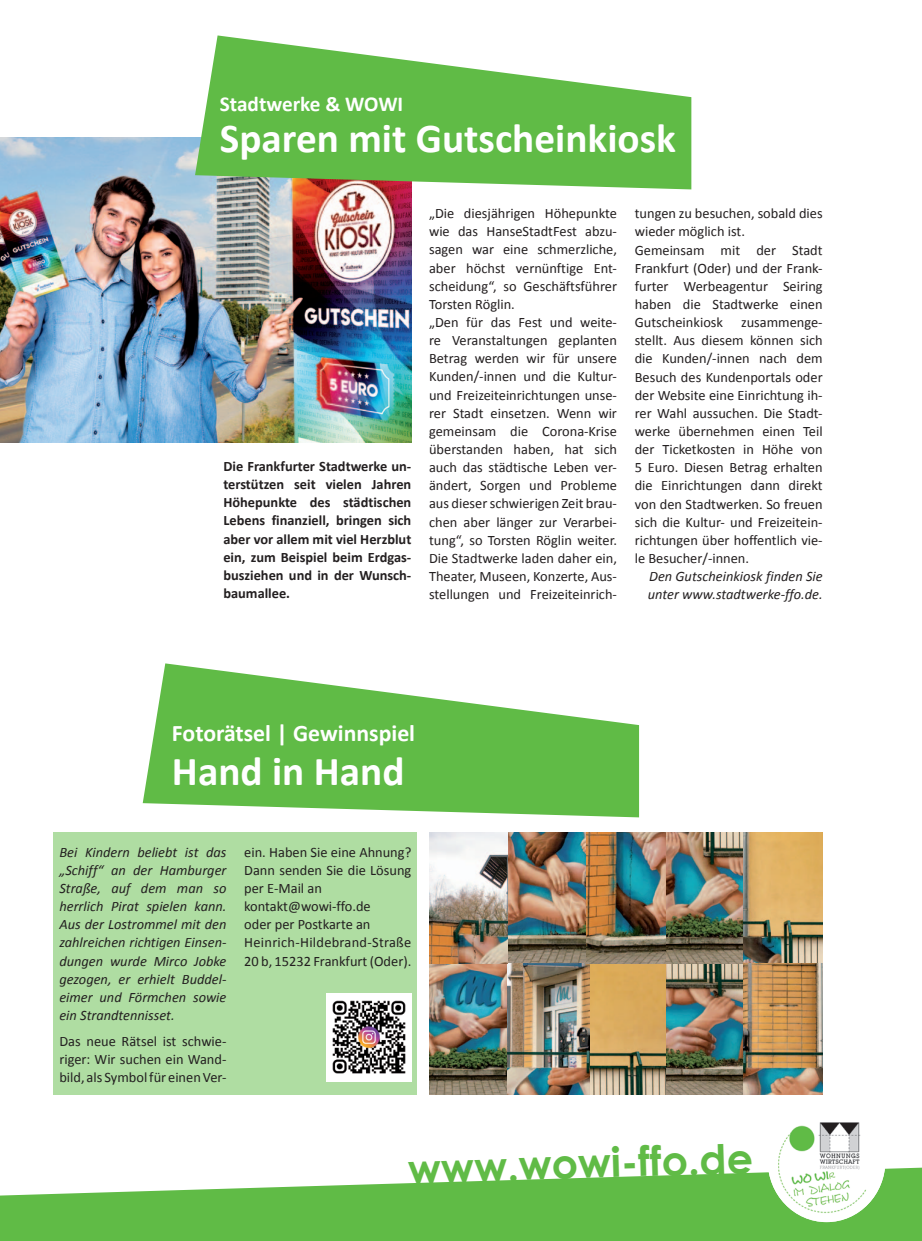
<style>
.page{position:relative;width:922px;height:1241px;background:#fff}
.page>*{position:absolute;margin:0;border:0;box-sizing:border-box;transform-origin:0 0}
.t1{font:700 41.25px "Calibri";color:#fff}
.t2{font:700 41.25px "Century Gothic";color:#60bb46}
.t3{font:700 23.75px "Calibri";color:#fff}
.t4{font:700 21.25px "Calibri";color:#fff}
.t5{font:14.38px/18.1px "Calibri";color:#231f20}
.t6{font:italic 14.38px/18.1px "Calibri";color:#231f20}
.t7{font:700 14.38px/18.1px "Calibri";color:#231f20;text-align:justify}
</style>
<div class="page">
<svg style="left:53px;top:1062px;width:770px;height:33px"></svg>
<svg style="left:0;top:1167px;width:921px;height:73px;fill:#60bb46"></svg>
<img style="left:767px;top:1122px;width:118px;height:99px">
<img style="left:0;top:137px;width:411px;height:305px">
<svg style="left:195px;top:35px;width:496px;height:154px;fill:#60bb46"></svg>
<div style="left:53px;top:832px;width:364px;height:262px;background:#afdda2"></div>
<svg style="left:143px;top:663px;width:496px;height:154px;fill:#60bb46"></svg>
<div style="left:326px;top:993px;width:85px;height:88px;background:#fff"></div>
<img style="left:332px;top:1000px;width:74px;height:74px">
<img style="left:589px;top:963px;width:233px;height:131px">
<img style="left:429px;top:832px;width:393px;height:131px">
<img style="left:429px;top:963px;width:160px;height:131px">
<h3 class="t4" style="left:220px;top:90px;width:185px">Stadtwerke &amp; WOWI</h3>
<h1 class="t1" style="left:220px;top:112px;width:457px">Sparen mit Gutscheinkiosk</h1>
<p class="t7" style="left:223px;top:457px;width:189px">Die Frankfurter Stadtwerke un&shy;terstützen seit vielen Jahren Höhepunkte des städtischen Lebens finanziell, bringen sich aber vor allem mit viel Herzblut ein, zum Beispiel beim Erdgas&shy;busziehen und in der Wunsch&shy;baumallee.</p>
<p class="t5" style="left:429px;top:204px;width:189px">„Die diesjährigen Höhepunkte wie das HanseStadtFest abzu&shy;sagen war eine schmerzliche, aber höchst vernünftige Ent&shy;scheidung“, so Geschäftsführer<br>Torsten Röglin.<br>„Den für das Fest und weite&shy;re Veranstaltungen geplanten<br>Betrag werden wir für unsere<br>Kunden/-innen und die Kultur&shy;und Freizeiteinrichtungen unse&shy;rer Stadt einsetzen. Wenn wir gemeinsam die Corona-Krise überstanden haben, hat sich auch das städtische Leben ver&shy;ändert, Sorgen und Probleme aus dieser schwierigen Zeit brau&shy;chen aber länger zur Verarbei&shy;tung“, so Torsten Röglin weiter.<br>Die Stadtwerke laden daher ein,<br>Theater, Museen, Konzerte, Aus&shy;stellungen und Freizeiteinrich-</p>
<p class="t5" style="left:634px;top:204px;width:189px">tungen zu besuchen, sobald dies wieder möglich ist.<br>Gemeinsam mit der Stadt<br>Frankfurt (Oder) und der Frank&shy;furter Werbeagentur Seiring haben die Stadtwerke einen<br>Gutscheinkiosk</p>
<p class="t5" style="left:634px;top:313px;width:189px;text-align:justify;text-indent:106px">zusammenge&shy;stellt. Aus diesem können sich die Kunden/-innen nach dem Besuch des Kundenportals oder der Website eine Einrichtung ih&shy;rer Wahl aussuchen. Die Stadt&shy;werke übernehmen einen Teil der Ticketkosten in Höhe von 5 Euro. Diesen Betrag erhalten die Einrichtungen dann direkt von den Stadtwerken. So freuen sich die Kultur- und Freizeitein&shy;richtungen über hoffentlich vie&shy;le Besucher/-innen.</p>
<p class="t6" style="left:647px;top:566px;width:176px">Den Gutscheinkiosk finden Sie unter www.stadtwerke-ffo.de.</p>
<h2 class="t3" style="left:172px;top:717px;width:244px">Fotorätsel | Gewinnspiel</h2>
<h1 class="t1" style="left:172px;top:745px;width:234px">Hand in Hand</h1>
<p class="t6" style="left:59px;top:842px;width:168px;text-align:justify">Bei Kindern beliebt ist das „Schiff“ an der Hamburger Straße, auf dem man so herrlich Pirat spielen kann.<br>Aus der Lostrommel mit den zahlreichen richtigen Einsen&shy;dungen wurde Mirco Jobke gezogen, er erhielt Buddel&shy;eimer und Förmchen sowie ein Strandtennisset.</p>
<p class="t5" style="left:59px;top:1031px;width:168px;text-align:justify">Das neue Rätsel ist schwie&shy;riger: Wir suchen ein Wand&shy;bild, als Symbol für einen Ver-</p>
<p class="t5" style="left:244px;top:842px;width:168px">ein. Haben Sie eine Ahnung?<br>Dann senden Sie die Lösung per E-Mail an kontakt@wowi-ffo.de<br>oder per Postkarte an<br>Heinrich-Hildebrand-Straße<br>20 b, 15232 Frankfurt (Oder).</p>
<h1 class="t2" style="left:407px;top:1143px;width:346px;rotate:-2deg">www.wowi-ffo.de</h1>
</div>
